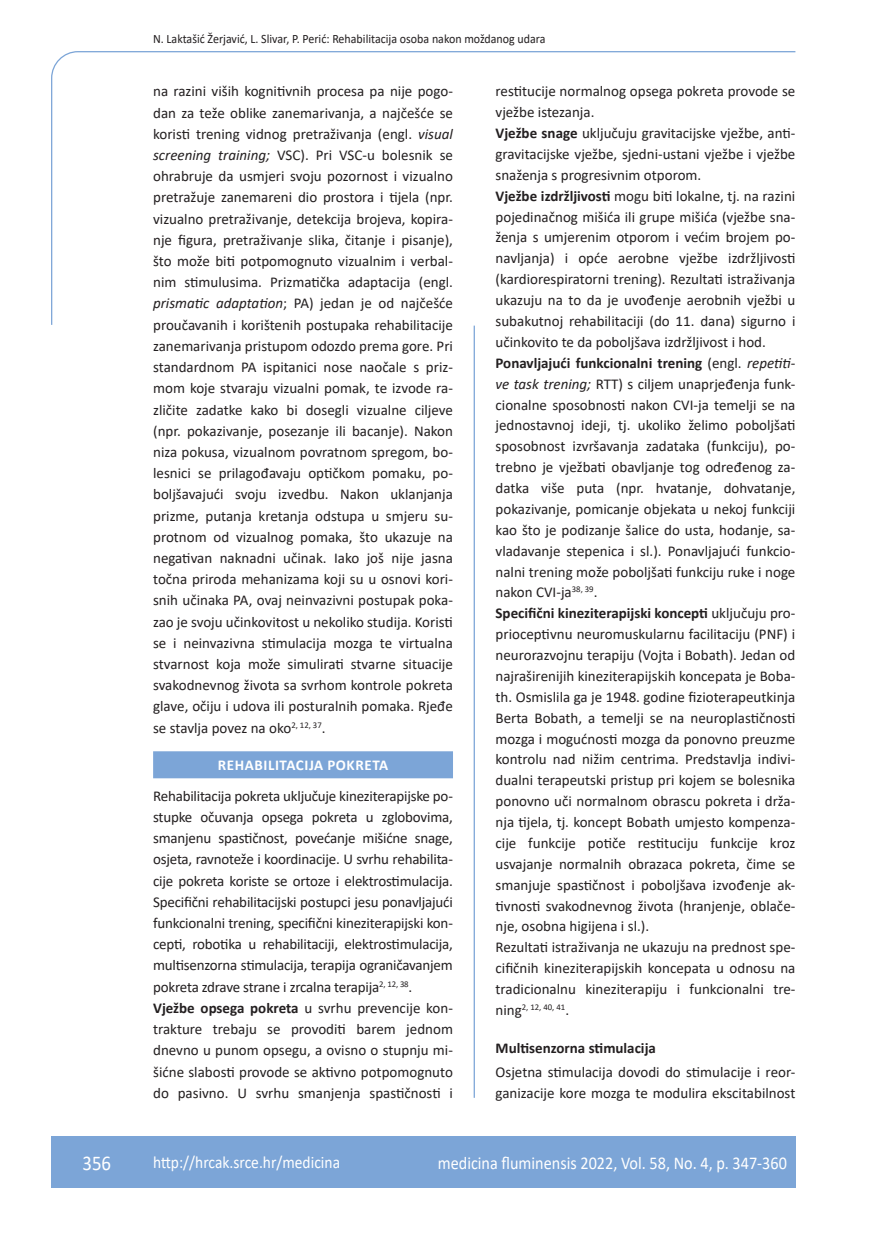
<style>
.page{position:relative;width:872px;height:1234px;background:#fff}
.page>*{position:absolute;margin:0;border:0;box-sizing:border-box;transform-origin:0 0}
.t1{font:21px "Calibri";color:#fff;scale:.9 1}
.t2{font:18px "Calibri";color:#fff;scale:.9 1}
.t3{font:17.25px "Calibri";color:#fff;scale:.9 1}
.t4{font:15px/21.1px "Calibri";color:#231f20}
.t5{font:700 15px "Calibri";color:#231f20}
.t6{font:700 15px "Calibri";letter-spacing:.04em;color:#fff}
.t7{font:12.75px "Calibri";color:#231f20;scale:.94 1}
.t8{font:8.7px "Calibri";color:#231f20}
.s1{font-style:italic}
.s2{font-weight:700}
.s3{font-size:15px}
</style>
<div class="page">
<svg style="left:51px;top:51px;width:745px;height:274px"></svg>
<hr style="left:473px;top:325px;width:2px;height:772px;background:#7ca5d7">
<div style="left:51px;top:1135px;width:744px;height:51px;background:#7ca5d7"></div>
<div style="left:153px;top:751px;width:300px;height:27px;background:#7ca5d7"></div>
<p class="t7" style="left:153px;top:29px;width:419px">N. Laktašić Žerjavić, L. Slivar, P. Perić: Rehabilitacija osoba nakon moždanog udara</p>
<p class="t4" style="left:153px;top:80px;width:301px;text-align:justify">na razini viših kognitivnih procesa pa nije pogo&shy;dan za teže oblike zanemarivanja, a najčešće se koristi trening vidnog pretraživanja (engl. <span class="s1">visual screening training;</span> VSC). Pri VSC-u bolesnik se ohrabruje da usmjeri svoju pozornost i vizualno pretražuje zanemareni dio prostora i tijela (npr. vizualno pretraživanje, detekcija brojeva, kopira&shy;nje figura, pretraživanje slika, čitanje i pisanje), što može biti potpomognuto vizualnim i verbal&shy;nim stimulusima. Prizmatička adaptacija (engl. <span class="s1">prismatic adaptation</span>; PA) jedan je od najčešće proučavanih i korištenih postupaka rehabilitacije zanemarivanja pristupom odozdo prema gore. Pri standardnom PA ispitanici nose naočale s priz&shy;mom koje stvaraju vizualni pomak, te izvode ra&shy;zličite zadatke kako bi dosegli vizualne ciljeve (npr. pokazivanje, posezanje ili bacanje). Nakon niza pokusa, vizualnom povratnom spregom, bo&shy;lesnici se prilagođavaju optičkom pomaku, po&shy;boljšavajući svoju izvedbu. Nakon uklanjanja prizme, putanja kretanja odstupa u smjeru su&shy;protnom od vizualnog pomaka, što ukazuje na negativan naknadni učinak. Iako još nije jasna točna priroda mehanizama koji su u osnovi kori&shy;snih učinaka PA, ovaj neinvazivni postupak poka&shy;zao je svoju učinkovitost u nekoliko studija. Koristi se i neinvazivna stimulacija mozga te virtualna stvarnost koja može simulirati stvarne situacije svakodnevnog života sa svrhom kontrole pokreta glave, očiju i udova ili posturalnih pomaka. Rjeđe se stavlja povez na oko<sup>2,</sup> <sup>12,</sup> <sup>37</sup>.</p>
<p class="t6" style="left:218px;top:754px;width:44px">REHABILIT</p>
<p class="t6" style="left:286px;top:754px;width:103px">ACIJA POKRETA</p>
<p class="t4" style="left:153px;top:784px;width:301px">Rehabilitacija pokreta uključuje kineziterapijske po&shy;stupke očuvanja opsega pokreta u zglobovima, smanjenu spastičnost, povećanje mišićne snage, osjeta, ravnoteže i koordinacije. U svrhu rehabilita&shy;cije pokreta koriste se ortoze i elektrostimulacija.<br>Specifični rehabilitacijski postupci jesu ponavljajući funkcionalni trening, specifični kineziterapijski kon&shy;cepti, robotika u rehabilitaciji, elektrostimulacija, multisenzorna stimulacija, terapija ograničavanjem pokreta zdrave strane i zrcalna terapija<sup>2,</sup> <sup>12,</sup> <sup>38</sup>.<br><span class="s2">Vježbe opsega pokreta</span> u svrhu prevencije kon&shy;trakture trebaju se provoditi barem jednom dnevno u punom opsegu, a ovisno o stupnju mi&shy;šićne slabosti provode se aktivno potpomognuto do pasivno. U svrhu smanjenja spastičnosti i</p>
<p class="t4" style="left:495px;top:80px;width:301px">restitucije normalnog opsega pokreta provode se vježbe istezanja.<br><span class="s2">Vježbe snage</span> uključuju gravitacijske vježbe, anti&shy;gravitacijske vježbe, sjedni-ustani vježbe i vježbe snaženja s progresivnim otporom.<br><span class="s2">Vježbe izdržljivosti</span> mogu biti lokalne, tj. na razini pojedinačnog mišića ili grupe mišića (vježbe sna&shy;ženja s umjerenim otporom i većim brojem po&shy;navljanja) i opće aerobne vježbe izdržljivosti (kardiorespiratorni trening). Rezultati istraživanja ukazuju na to da je uvođenje aerobnih vježbi u subakutnoj rehabilitaciji (do 11. dana) sigurno i učinkovito te da poboljšava izdržljivost i hod.<br><span class="s2">Ponavljajući funkcionalni trening</span> (engl. <span class="s1">repetiti&shy;ve task trening;</span> RTT) s ciljem unaprjeđenja funk&shy;cionalne sposobnosti nakon CVI-ja temelji se na jednostavnoj ideji, tj. ukoliko želimo poboljšati sposobnost izvršavanja zadataka (funkciju), po&shy;trebno je vježbati obavljanje tog određenog za&shy;datka više puta (npr. hvatanje, dohvatanje, pokazivanje, pomicanje objekata u nekoj funkciji kao što je podizanje šalice do usta, hodanje, sa&shy;vladavanje stepenica i sl.). Ponavljajući funkcio&shy;nalni trening može poboljšati funkciju ruke i noge nakon CVI-ja<sup>38,</sup> <sup>39</sup>.<br><span class="s2">Specifični kineziterapijski koncepti</span> uključuju pro&shy;prioceptivnu neuromuskularnu facilitaciju (PNF) i neurorazvojnu terapiju (Vojta i Bobath). Jedan od najraširenijih kineziterapijskih koncepata je Boba&shy;th. Osmislila ga je 1948. godine fizioterapeutkinja Berta Bobath, a temelji se na neuroplastičnosti mozga i mogućnosti mozga da ponovno preuzme kontrolu nad nižim centrima. Predstavlja indivi&shy;dualni terapeutski pristup pri kojem se bolesnika ponovno uči normalnom obrascu pokreta i drža&shy;nja tijela, tj. koncept Bobath umjesto kompenza&shy;cije funkcije potiče restituciju funkcije kroz usvajanje normalnih obrazaca pokreta, čime se smanjuje spastičnost i poboljšava izvođenje ak&shy;tivnosti svakodnevnog života (hranjenje, oblače&shy;nje, osobna higijena i sl.).<br>Rezultati istraživanja ne ukazuju na prednost spe&shy;cifičnih kineziterapijskih koncepata u odnosu na tradicionalnu kineziterapiju i funkcionalni tre-</p>
<p class="t8" style="left:495px;top:1000px;width:75px"><span class="s3">ning</span>2, 12, 40, 41<span class="s3">.</span></p>
<p class="t5" style="left:495px;top:1037px;width:162px">Multisenzorna stimulacija</p>
<p class="t4" style="left:495px;top:1060px;width:301px">Osjetna stimulacija dovodi do stimulacije i reor&shy;ganizacije kore mozga te modulira ekscitabilnost</p>
<h1 class="t1" style="left:82px;top:1147px;width:33px">356</h1>
<p class="t3" style="left:153px;top:1149px;width:209px">http://hrcak.srce.hr/medicina</p>
<p class="t2" style="left:438px;top:1149px;width:389px">medicina fluminensis 2022, Vol. 58, No. 4, p. 347-360</p>
</div>
